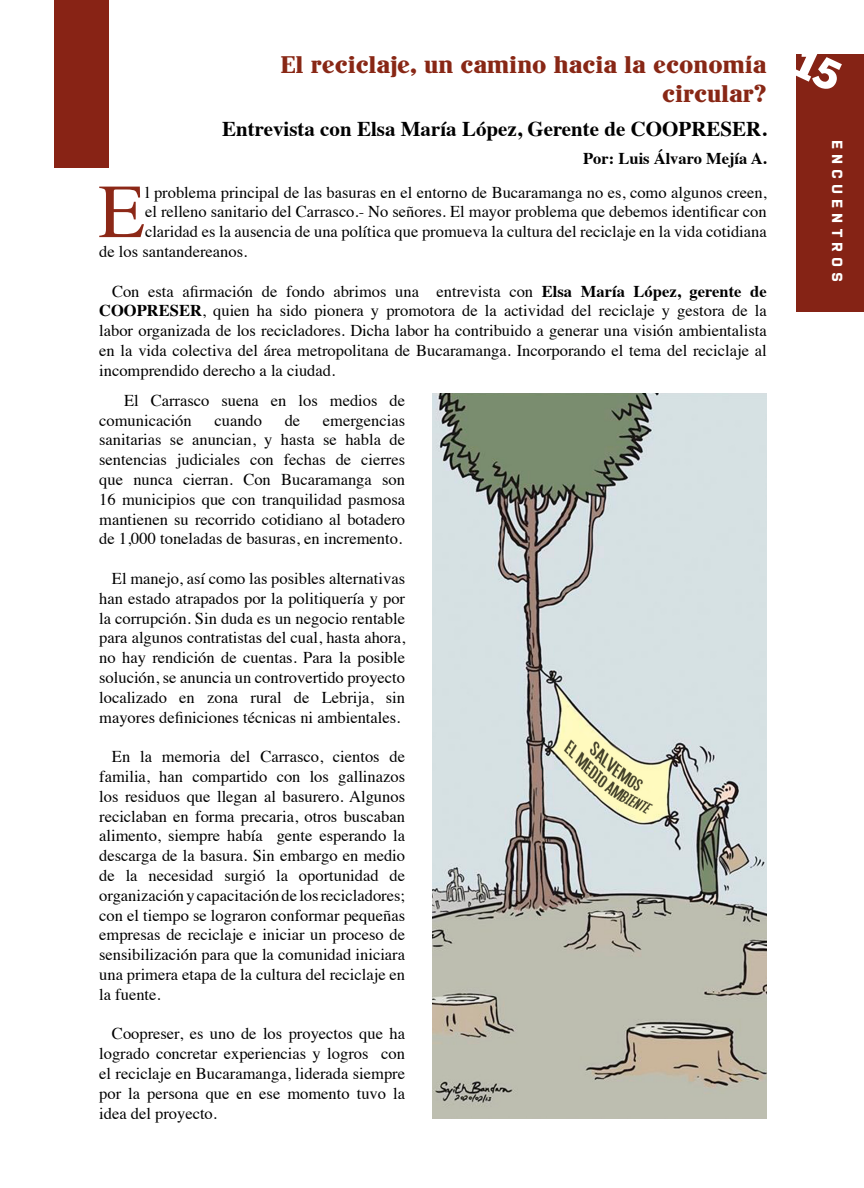
<style>
.page{position:relative;width:864px;height:1188px;background:#fff}
.page>*{position:absolute;margin:0;border:0;box-sizing:border-box;transform-origin:0 0}
.t1{font:76.35px "Times";color:#8c2817}
.t2{font:500 24px/28.8px "John Hancock CP";color:#882715;text-align:right}
.t3{font:700 21px "Times";color:#000}
.t4{font:16.5px/19.8px "Times";color:#010001;text-align:justify}
.t5{font:700 16.5px "Times";color:#000}
.t6{font:15px "X Heighting";letter-spacing:.4em;color:#fff}
.s1{font-weight:700}
</style>
<div class="page">
<div style="left:796px;top:54px;width:68px;height:257px;background:#852315"></div>
<div style="left:54px;top:0;width:54px;height:167px;background:#882315"></div>
<img style="left:433px;top:393px;width:334px;height:726px">
<h2 class="t2" style="left:281px;top:50px;width:487px">El reciclaje, un camino hacia la economía circular?</h2>
<p class="t3" style="left:222px;top:109px;width:546px">Entrevista con Elsa María López, Gerente de COOPRESER.</p>
<p class="t5" style="left:583px;top:143px;width:185px">Por: Luis Álvaro Mejía A.</p>
<h1 class="t1" style="left:98px;top:140px;width:48px">E</h1>
<p class="t4" style="left:145px;top:181px;width:623px">l problema principal de las basuras en el entorno de Bucaramanga no es, como algunos creen,</p>
<p class="t4" style="left:145px;top:200px;width:623px">el relleno sanitario del Carrasco.- No señores. El mayor problema que debemos identificar con</p>
<p class="t4" style="left:145px;top:220px;width:623px">claridad es la ausencia de una política que promueva la cultura del reciclaje en la vida cotidiana</p>
<p class="t4" style="left:99px;top:240px;width:150px">de los santandereanos.</p>
<p class="t4" style="left:99px;top:280px;width:669px;text-indent:13px">Con esta afirmación de fondo abrimos una entrevista con <span class="s1">Elsa María López, gerente de COOPRESER</span>, quien ha sido pionera y promotora de la actividad del reciclaje y gestora de la labor organizada de los recicladores. Dicha labor ha contribuido a generar una visión ambientalista en la vida colectiva del área metropolitana de Bucaramanga. Incorporando el tema del reciclaje al incomprendido derecho a la ciudad.</p>
<p class="t4" style="left:99px;top:389px;width:307px;text-indent:25px">El Carrasco suena en los medios de comunicación</p>
<p class="t4" style="left:214px;top:409px;width:49px">cuando</p>
<p class="t4" style="left:285px;top:409px;width:17px">de</p>
<p class="t4" style="left:99px;top:409px;width:307px;text-indent:224px">emergencias sanitarias se anuncian, y hasta se habla de sentencias judiciales con fechas de cierres que nunca cierran. Con Bucaramanga son 16 municipios que con tranquilidad pasmosa mantienen su recorrido cotidiano al botadero de 1,000 toneladas de basuras, en incremento.</p>
<p class="t4" style="left:99px;top:567px;width:307px;text-indent:13px">El manejo, así como las posibles alternativas han estado atrapados por la politiquería y por la corrupción. Sin duda es un negocio rentable para algunos contratistas del cual, hasta ahora, no hay rendición de cuentas. Para la posible solución, se anuncia un controvertido proyecto localizado en zona rural de Lebrija, sin mayores definiciones técnicas ni ambientales.</p>
<p class="t4" style="left:99px;top:745px;width:307px;text-indent:13px">En la memoria del Carrasco, cientos de familia, han compartido con los gallinazos los residuos que llegan al basurero. Algunos reciclaban en forma precaria, otros buscaban alimento, siempre había gente esperando la descarga de la basura. Sin embargo en medio de la necesidad surgió la oportunidad de organización y capacitación de los recicladores; con el tiempo se lograron conformar pequeñas empresas de reciclaje e iniciar un proceso de sensibilización para que la comunidad iniciara una primera etapa de la cultura del reciclaje en la fuente.</p>
<p class="t4" style="left:99px;top:1023px;width:307px;text-indent:13px">Coopreser, es uno de los proyectos que ha logrado concretar experiencias y logros con el reciclaje en Bucaramanga, liderada siempre por la persona que en ese momento tuvo la idea del proyecto.</p>
<p class="t6" style="left:846px;top:141px;width:142px;rotate:90deg">Encuentros</p>
</div>
